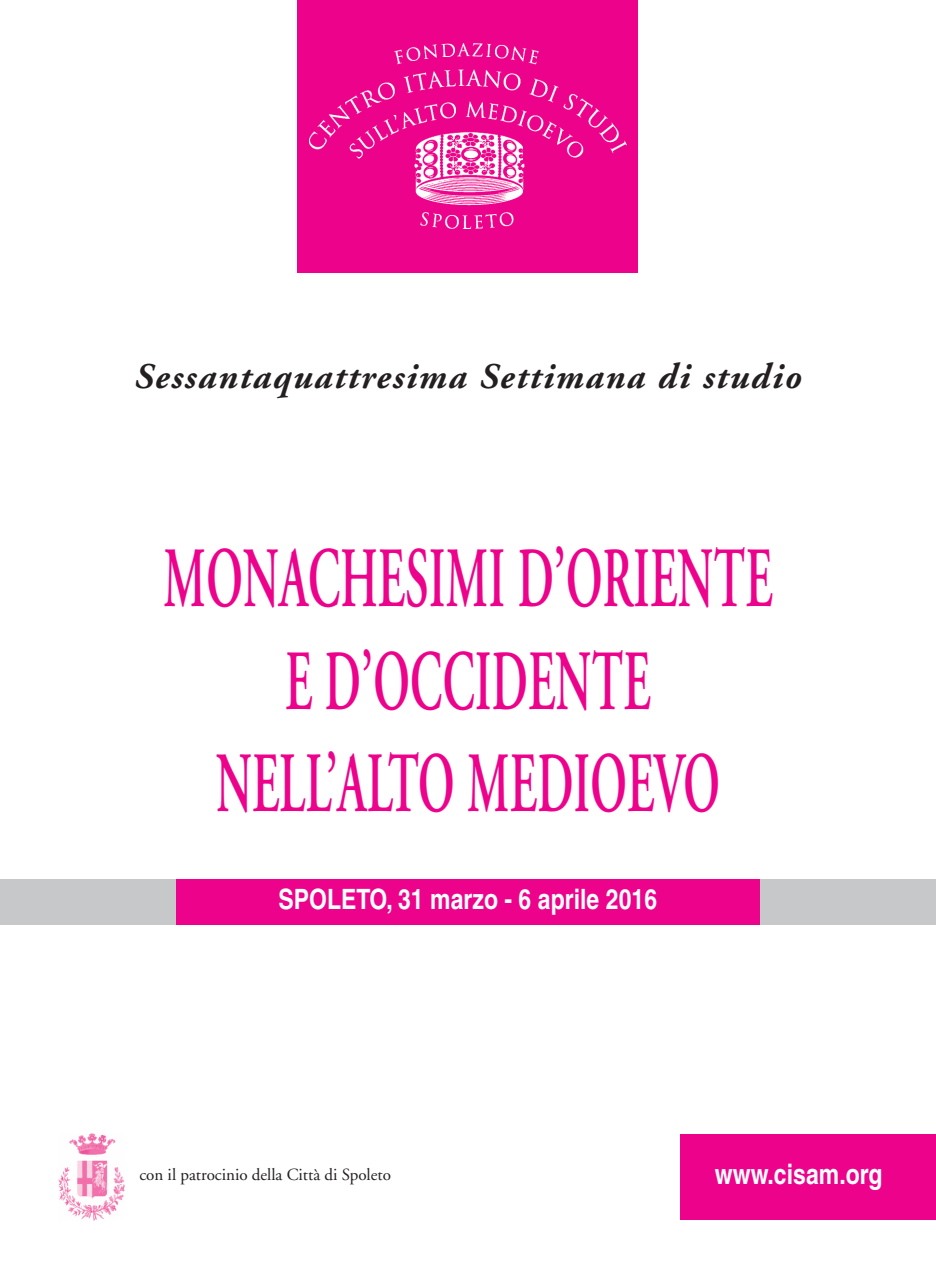
<style>
.page{position:relative;width:936px;height:1276px;background:#fff}
.page>*{position:absolute;margin:0;border:0;box-sizing:border-box;transform-origin:0 0}
.t1{font:600 85.6px/102.6px "Adobe Garamond";letter-spacing:.01em;color:#ed028c;text-align:center;scale:.54 1}
.t2{font:italic 700 36px "Adobe Garamond";letter-spacing:.05em;color:#231f20}
.t3{font:700 condensed 28px "Helvetica";color:#fff}
.t4{font:17px "Adobe Garamond";color:#231f20}
</style>
<div class="page">
<div style="left:148px;top:879px;width:668px;height:45px;background:#ed028c"></div>
<div style="left:298px;top:0;width:340px;height:272px;background:#ed028c"></div>
<img style="left:309px;top:44px;width:317px;height:184px">
<div style="left:0;top:879px;width:176px;height:45px;background:#c7c8ca"></div>
<div style="left:760px;top:879px;width:175px;height:45px;background:#c7c8ca"></div>
<div style="left:680px;top:1134px;width:255px;height:85px;background:#ed028c"></div>
<img style="left:59px;top:1133px;width:66px;height:87px">
<p class="t2" style="left:134px;top:362px;width:668px">Sessantaquattresima Settimana di studio</p>
<p class="t1" style="left:163px;top:535px;width:1129px">MONACHESIMI D’ORIENTE<br>E D’OCCIDENTE<br>NELL’ALTO MEDIOEVO</p>
<p class="t3" style="left:278px;top:889px;width:380px">SPOLETO, 31 marzo - 6 aprile 2016</p>
<p class="t4" style="left:139px;top:1168px;width:253px">con il patrocinio della Città di Spoleto</p>
<p class="t3" style="left:714px;top:1164px;width:169px">www.cisam.org</p>
</div>
